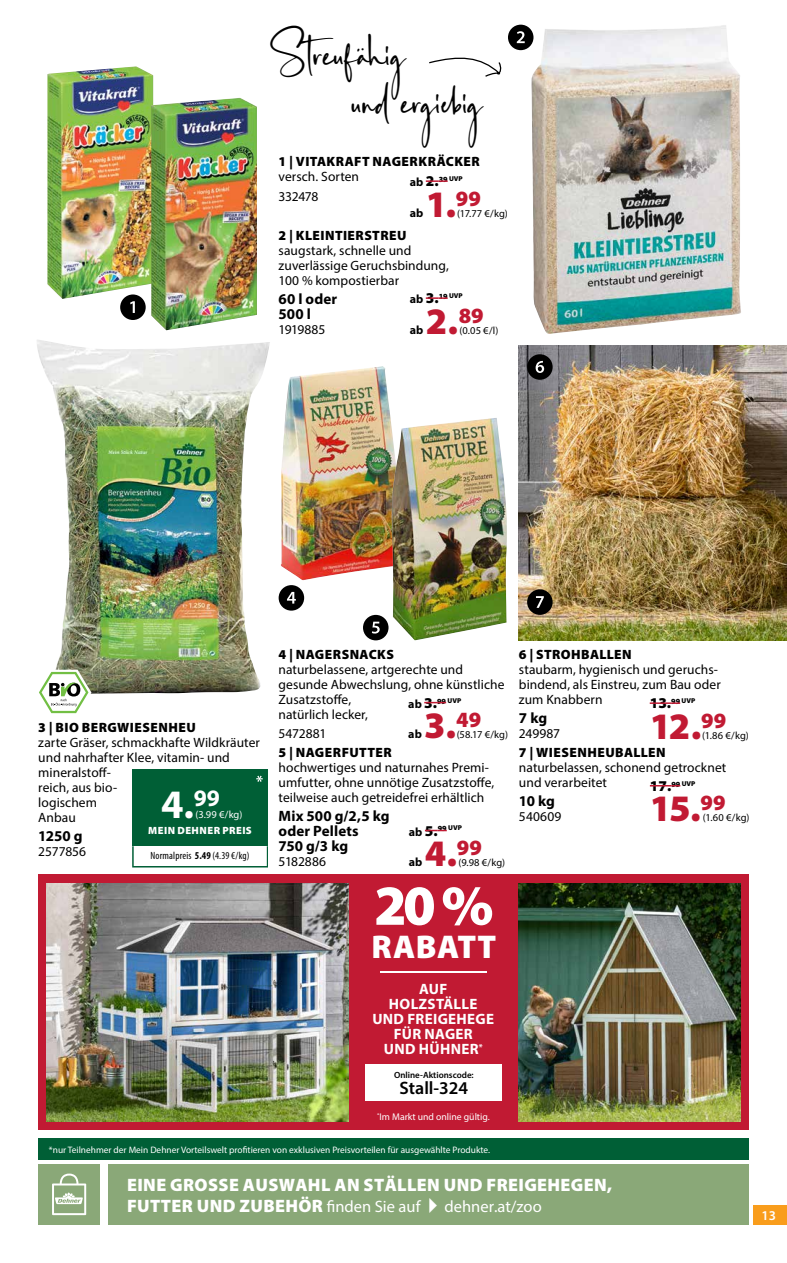
<style>
.page{position:relative;width:787px;height:1263px;background:#fff}
.page>*{position:absolute;margin:0;border:0;box-sizing:border-box;transform-origin:0 0}
.t1{font:900 57px "Myriad Pro";color:#fff}
.t2{font:700 40.5px "Myriad Pro";color:#fff}
.t3{font:900 37.5px "Myriad Pro";color:#c11a33}
.t4{font:900 33px "Myriad Pro";letter-spacing:.02em;color:#fff}
.t5{font:30px/48px "Acardia";color:#000}
.t6{font:900 18px "Myriad Pro";letter-spacing:.02em;color:#fff}
.t7{font:600 18px "Myriad Pro";color:#000}
.t8{font:16.5px "Myriad Pro";color:#fff}
.t9{font:700 15px/15px "Myriad Pro";letter-spacing:.005em;color:#000}
.t10{font:700 15px/15px "Myriad Pro";letter-spacing:.02em;color:#fff;text-align:center}
.t11{font:900 15px "Myriad Pro";color:#000}
.t12{font:13.5px/15px "Myriad Pro";letter-spacing:.005em;color:#000}
.t13{font:900 13.5px "Myriad Pro";letter-spacing:.03em;color:#000}
.t14{font:13.5px "Myriad Pro";letter-spacing:-.02em;color:#000}
.t15{font:600 13.5px "Myriad Pro";color:#fff}
.t16{font:700 12px "Myriad Pro";letter-spacing:.015em;color:#000}
.t17{font:10.5px "Myriad Pro";color:#000}
.t18{font:condensed 10.5px "Myriad Pro";letter-spacing:.015em;color:#000}
.t19{font:900 10.5px "Myriad Pro";letter-spacing:.045em;color:#fff}
.t20{font:10.5px "Myriad Pro";color:#fff}
.t21{font:9.75px "Myriad Pro";color:#fff}
.t22{font:9.3px "Myriad Pro";color:#fff}
.t23{font:600 9px "Myriad Pro";color:#000}
.t24{font:900 7.05px "Myriad Pro";color:#000}
.s1{font-weight:700;font-size:12px}
.s2{font-size:15px}
.s3{font-size:7.8px}
.s4{font-weight:700}
.s5{font-weight:900;font-size:18px}
</style>
<div class="page">
<img style="left:281px;top:366px;width:110px;height:214px">
<img style="left:531px;top:25px;width:210px;height:309px">
<img style="left:391px;top:418px;width:116px;height:222px">
<img style="left:47px;top:66px;width:106px;height:233px">
<div style="left:38px;top:875px;width:710px;height:255px;background:#c11a33"></div>
<img style="left:519px;top:883px;width:221px;height:238px">
<img style="left:47px;top:883px;width:302px;height:238px">
<img style="left:519px;top:346px;width:268px;height:294px">
<img style="left:151px;top:98px;width:106px;height:232px">
<img style="left:37px;top:340px;width:233px;height:354px">
<div style="left:108px;top:1164px;width:640px;height:61px;background:#8aa878"></div>
<div style="left:38px;top:1164px;width:62px;height:61px;background:#8aa878"></div>
<svg style="left:52px;top:1173px;width:34px;height:42px"></svg>
<hr style="left:381px;top:971px;width:106px;height:1px;background:#fff">
<div style="left:366px;top:1065px;width:136px;height:36px;background:#fff"></div>
<svg style="left:425px;top:830px;width:22px;height:1px"></svg>
<svg style="left:424px;top:702px;width:22px;height:1px"></svg>
<hr style="left:649px;top:702px;width:22px;height:2px;background:#c11a33">
<svg style="left:671px;top:702px;width:9px;height:2px"></svg>
<svg style="left:650px;top:785px;width:30px;height:1px"></svg>
<svg style="left:426px;top:297px;width:21px;height:2px"></svg>
<svg style="left:429px;top:57px;width:72px;height:20px"></svg>
<svg style="left:426px;top:180px;width:21px;height:2px"></svg>
<div style="left:120px;top:294px;width:26px;height:26px;background:#000;border-radius:50%"></div>
<svg style="left:130px;top:301px;width:5px;height:12px"></svg>
<div style="left:508px;top:25px;width:25px;height:25px;background:#000;border-radius:50%"></div>
<svg style="left:517px;top:31px;width:7px;height:12px"></svg>
<div style="left:279px;top:585px;width:25px;height:26px;background:#000;border-radius:50%"></div>
<svg style="left:287px;top:592px;width:9px;height:12px"></svg>
<div style="left:527px;top:354px;width:25px;height:26px;background:#000;border-radius:50%"></div>
<svg style="left:535px;top:361px;width:9px;height:12px"></svg>
<div style="left:363px;top:615px;width:25px;height:25px;background:#000;border-radius:50%"></div>
<svg style="left:372px;top:622px;width:8px;height:11px"></svg>
<div style="left:527px;top:589px;width:25px;height:26px;background:#000;border-radius:50%"></div>
<svg style="left:536px;top:596px;width:8px;height:12px"></svg>
<svg style="left:37px;top:670px;width:54px;height:44px"></svg>
<div style="left:132px;top:770px;width:136px;height:76px;background:#005f36"></div>
<svg style="left:132px;top:846px;width:136px;height:21px"></svg>
<svg style="left:256px;top:776px;width:6px;height:6px"></svg>
<div style="left:38px;top:1138px;width:710px;height:22px;background:#005f36"></div>
<div style="left:753px;top:1205px;width:34px;height:20px;background:#f99d1c"></div>
<h3 class="t5" style="left:352px;top:30px;width:133px;text-indent:-80px">Streufähig<br>und ergiebig</h3>
<p class="t13" style="left:279px;top:154px;width:203px">1 | VITAKRAFT NAGERKRÄCKER</p>
<p class="t12" style="left:279px;top:167px;width:82px;line-height:19.2px">versch. Sorten<br>332478</p>
<p class="t24" style="left:410px;top:175px;width:55px"><span class="s1">ab</span> <span class="s2">2.</span><span class="s3">39</span> UVP</p>
<p class="t16" style="left:410px;top:205px;width:15px">ab</p>
<h3 class="t3" style="left:426px;top:183px;width:57px">1.<sup>99</sup></h3>
<p class="t17" style="left:457px;top:207px;width:52px">(17.77 €/kg)</p>
<p class="t13" style="left:279px;top:227px;width:129px">2 | KLEINTIERSTREU</p>
<p class="t12" style="left:279px;top:242px;width:172px">saugstark, schnelle und zuverlässige Geruchsbindung,<br>100 % kompostierbar</p>
<p class="t9" style="left:279px;top:291px;width:60px">60 l oder<br>500 l</p>
<p class="t14" style="left:279px;top:321px;width:48px">1919885</p>
<p class="t24" style="left:410px;top:292px;width:55px"><span class="s1">ab</span> <span class="s2">3.</span><span class="s3">19</span> UVP</p>
<p class="t16" style="left:410px;top:322px;width:15px">ab</p>
<h3 class="t3" style="left:426px;top:300px;width:59px">2.<sup>89</sup></h3>
<p class="t17" style="left:459px;top:323px;width:40px">(0.05 €/l)</p>
<p class="t13" style="left:38px;top:719px;width:159px">3 | BIO BERGWIESENHEU</p>
<p class="t12" style="left:38px;top:734px;width:223px">zarte Gräser, schmackhafte Wildkräuter und nahrhafter Klee, vitamin- und mineralstoff-<br>reich, aus bio-<br>logischem<br>Anbau</p>
<p class="t9" style="left:38px;top:828px;width:46px">1250 g</p>
<p class="t12" style="left:38px;top:844px;width:49px">2577856</p>
<h2 class="t2" style="left:161px;top:778px;width:60px">4.<sup>99</sup></h2>
<p class="t20" style="left:195px;top:808px;width:49px">(3.99 €/kg)</p>
<p class="t19" style="left:148px;top:823px;width:105px">MEIN DEHNER PREIS</p>
<p class="t18" style="left:150px;top:850px;width:100px">Normalpreis <span class="s4">5.49</span> (4.39 €/kg)</p>
<p class="t13" style="left:279px;top:647px;width:117px">4 | NAGERSNACKS</p>
<p class="t12" style="left:279px;top:662px;width:227px">naturbelassene, artgerechte und gesunde Abwechslung, ohne künstliche<br>Zusatzstoffe,<br>natürlich lecker,</p>
<p class="t12" style="left:279px;top:726px;width:49px">5472881</p>
<p class="t24" style="left:408px;top:696px;width:55px"><span class="s1">ab</span> <span class="s2">3.</span><span class="s3">99</span> UVP</p>
<p class="t16" style="left:408px;top:726px;width:15px">ab</p>
<h3 class="t3" style="left:424px;top:704px;width:58px">3.<sup>49</sup></h3>
<p class="t17" style="left:456px;top:728px;width:53px">(58.17 €/kg)</p>
<p class="t13" style="left:279px;top:745px;width:115px">5 | NAGERFUTTER</p>
<p class="t12" style="left:279px;top:760px;width:217px">hochwertiges und naturnahes Premi&shy;umfutter, ohne unnötige Zusatzstoffe, teilweise auch getreidefrei erhältlich</p>
<p class="t9" style="left:279px;top:808px;width:112px">Mix 500 g/2,5 kg oder Pellets<br>750 g/3 kg</p>
<p class="t12" style="left:279px;top:854px;width:49px">5182886</p>
<p class="t24" style="left:409px;top:824px;width:55px"><span class="s1">ab</span> <span class="s2">5.</span><span class="s3">99</span> UVP</p>
<p class="t16" style="left:409px;top:854px;width:15px">ab</p>
<h3 class="t3" style="left:425px;top:832px;width:59px">4.<sup>99</sup></h3>
<p class="t17" style="left:458px;top:856px;width:48px">(9.98 €/kg)</p>
<h1 class="t1" style="left:374px;top:873px;width:121px">20 %</h1>
<h3 class="t4" style="left:371px;top:928px;width:126px">RABATT</h3>
<p class="t10" style="left:372px;top:981px;width:123px">AUF<br>HOLZSTÄLLE<br>UND FREIGEHEGE<br>FÜR NAGER<br>UND HÜHNER<sup>*</sup></p>
<p class="t23" style="left:394px;top:1069px;width:81px">Online-Aktionscode:</p>
<h3 class="t7" style="left:399px;top:1077px;width:70px">Stall-324</h3>
<p class="t21" style="left:377px;top:1111px;width:114px"><sup>*</sup>Im Markt und online gültig.</p>
<p class="t22" style="left:49px;top:1144px;width:442px">*nur Teilnehmer der Mein Dehner Vorteilswelt profitieren von exklusiven Preisvorteilen für ausgewählte Produkte.</p>
<p class="t13" style="left:519px;top:647px;width:114px">6 | STROHBALLEN</p>
<p class="t12" style="left:519px;top:662px;width:203px">staubarm, hygienisch und geruchs&shy;bindend, als Einstreu, zum Bau oder zum Knabbern</p>
<p class="t9" style="left:519px;top:710px;width:30px">7 kg</p>
<p class="t12" style="left:519px;top:726px;width:43px">249987</p>
<p class="t11" style="left:649px;top:695px;width:47px">13.<sup>99</sup> <sup>UVP</sup></p>
<h3 class="t3" style="left:649px;top:705px;width:78px">12.<sup>99</sup></h3>
<p class="t17" style="left:702px;top:729px;width:48px">(1.86 €/kg)</p>
<p class="t13" style="left:519px;top:745px;width:148px">7 | WIESENHEUBALLEN</p>
<p class="t12" style="left:519px;top:760px;width:209px">naturbelassen, schonend getrocknet und verarbeitet</p>
<p class="t9" style="left:519px;top:793px;width:37px">10 kg</p>
<p class="t12" style="left:519px;top:809px;width:44px">540609</p>
<p class="t11" style="left:650px;top:777px;width:47px">17.<sup>99</sup> <sup>UVP</sup></p>
<h3 class="t3" style="left:650px;top:787px;width:77px">15.<sup>99</sup></h3>
<p class="t17" style="left:703px;top:811px;width:48px">(1.60 €/kg)</p>
<h3 class="t6" style="left:127px;top:1174px;width:486px">EINE GROSSE AUSWAHL AN STÄLLEN UND FREIGEHEGEN,</h3>
<p class="t8" style="left:127px;top:1196px;width:416px"><span class="s5">FUTTER UND ZUBEHÖR</span> finden Sie auf✔dehner.at/zoo</p>
<p class="t15" style="left:761px;top:1206px;width:16px">13</p>
</div>
